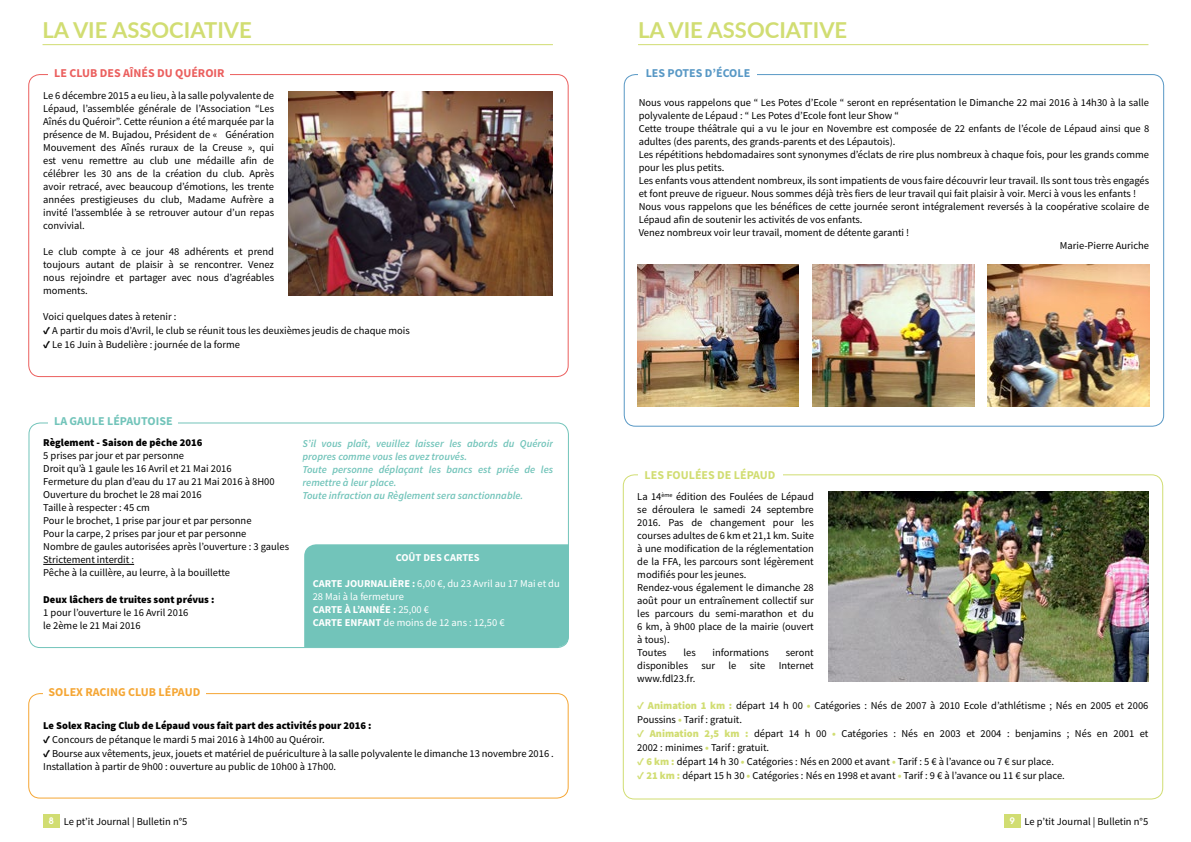
<style>
.page{position:relative;width:1191px;height:842px;background:#fff}
.page>*{position:absolute;margin:0;border:0;box-sizing:border-box;transform-origin:0 0}
.t1{font:700 22px "Lato";color:#d1dd72}
.t2{font:700 12px "Source Sans Pro";color:#eb5f5e}
.t3{font:700 12px "Source Sans Pro";color:#f5a634}
.t4{font:700 12px "Source Sans Pro";color:#d1dd72}
.t5{font:700 12px "Source Sans Pro";color:#72c4ba}
.t6{font:700 12px "Source Sans Pro";color:#5898c5}
.t7{font:10.5px/13px "Source Sans Pro";color:#000}
.t8{font:italic 600 10.5px/13px "Source Sans Pro";color:#72c4ba}
.t9{font:900 10.5px "Source Sans Pro";color:#000}
.t10{font:10.5px/13px "Source Sans Pro";color:#fff}
.t11{font:700 10.5px "Source Sans Pro";color:#fff}
.s1{font-weight:900}
.s2{font-weight:700}
.s3{font-family:"Te X Gyre Adventor";font-weight:700;font-size:9px;color:#fff}
.s4{font-weight:900;color:#d1dd72}
</style>
<div class="page">
<div style="left:43px;top:814px;width:17px;height:13px;background:#d1dd72"></div>
<hr style="left:43px;top:44px;width:510px;height:1px;background:#d1dd72">
<img style="left:288px;top:91px;width:265px;height:205px">
<div style="left:28px;top:693px;width:540px;height:105px;border:1px solid #f5a634;border-radius:11px"></div>
<div style="left:43px;top:687px;width:163px;height:26px;background:#fff"></div>
<hr style="left:43px;top:564px;width:91px;height:1px;background:#000">
<div style="left:304px;top:544px;width:265px;height:103px;background:#72c4ba"></div>
<div style="left:1004px;top:814px;width:16px;height:13px;background:#d1dd72"></div>
<hr style="left:638px;top:44px;width:510px;height:1px;background:#d1dd72">
<img style="left:637px;top:265px;width:162px;height:142px">
<img style="left:987px;top:265px;width:162px;height:142px">
<img style="left:812px;top:265px;width:162px;height:142px">
<img style="left:828px;top:491px;width:320px;height:190px">
<h1 class="t1" style="left:43px;top:14px;width:211px">LA VIE ASSOCIATIVE</h1>
<p class="t2" style="left:54px;top:65px;width:172px">LE CLUB DES AÎNÉS DU QUÉROIR</p>
<p class="t7" style="left:43px;top:89px;width:232px;text-align:justify">Le 6 décembre 2015 a eu lieu, à la salle polyvalente de Lépaud, l’assemblée générale de l’Association “Les Aînés du Quéroir”. Cette réunion a été marquée par la présence de M. Bujadou, Président de « Génération Mouvement des Aînés ruraux de la Creuse », qui est venu remettre au club une médaille afin de célébrer les 30 ans de la création du club. Après avoir retracé, avec beaucoup d’émotions, les trente années prestigieuses du club, Madame Aufrère a invité l’assemblée à se retrouver autour d’un repas convivial.</p>
<p class="t7" style="left:43px;top:245px;width:232px;text-align:justify">Le club compte à ce jour 48 adhérents et prend toujours autant de plaisir à se rencontrer. Venez nous rejoindre et partager avec nous d’agréables moments.</p>
<p class="t7" style="left:43px;top:310px;width:135px">Voici quelques dates à retenir :</p>
<p class="t7" style="left:43px;top:324px;width:368px"><span class="s1">✓</span> A partir du mois d’Avril, le club se réunit tous les deuxièmes jeudis de chaque mois</p>
<p class="t7" style="left:43px;top:338px;width:198px"><span class="s1">✓</span> Le 16 Juin à Budelière : journée de la forme</p>
<p class="t5" style="left:54px;top:413px;width:120px">LA GAULE LÉPAUTOISE</p>
<p class="t9" style="left:43px;top:436px;width:161px">Règlement - Saison de pêche 2016</p>
<p class="t7" style="left:43px;top:449px;width:247px">5 prises par jour et par personne<br>Droit qu’à 1 gaule les 16 Avril et 21 Mai 2016<br>Fermeture du plan d’eau du 17 au 21 Mai 2016 à 8H00<br>Ouverture du brochet le 28 mai 2016<br>Taille à respecter : 45 cm<br>Pour le brochet, 1 prise par jour et par personne<br>Pour la carpe, 2 prises par jour et par personne<br>Nombre de gaules autorisées après l’ouverture : 3 gaules Strictement interdit :<br>Pêche à la cuillère, au leurre, à la bouillette</p>
<p class="t9" style="left:43px;top:593px;width:173px">Deux lâchers de truites sont prévus :</p>
<p class="t7" style="left:43px;top:606px;width:147px">1 pour l’ouverture le 16 Avril 2016 le 2ème le 21 Mai 2016</p>
<p class="t8" style="left:302px;top:437px;width:252px">S’il vous plaît, veuillez laisser les abords du Quéroir propres comme vous les avez trouvés.<br>Toute personne déplaçant les bancs est priée de les remettre à leur place.<br>Toute infraction au Règlement sera sanctionnable.</p>
<p class="t11" style="left:396px;top:550px;width:85px">COÛT DES CARTES</p>
<p class="t10" style="left:313px;top:577px;width:248px"><span class="s2">CARTE JOURNALIÈRE :</span> 6,00 €, du 23 Avril au 17 Mai et du 28 Mai à la fermeture<br><span class="s2">CARTE À L’ANNÉE :</span> 25,00 €<br><span class="s2">CARTE ENFANT</span> de moins de 12 ans : 12,50 €</p>
<p class="t3" style="left:49px;top:684px;width:153px">SOLEX RACING CLUB LÉPAUD</p>
<p class="t9" style="left:43px;top:718px;width:330px">Le Solex Racing Club de Lépaud vous fait part des activités pour 2016 :</p>
<p class="t7" style="left:43px;top:733px;width:283px"><span class="s1">✓</span> Concours de pétanque le mardi 5 mai 2016 à 14h00 au Quéroir.</p>
<p class="t7" style="left:43px;top:747px;width:512px"><span class="s1">✓</span> Bourse aux vêtements, jeux, jouets et matériel de puériculture à la salle polyvalente le dimanche 13 novembre 2016 .<br>Installation à partir de 9h00 : ouverture au public de 10h00 à 17h00.</p>
<p class="t7" style="left:49px;top:815px;width:140px"><span class="s3">8</span> Le pt’it Journal | Bulletin n°5</p>
<h1 class="t1" style="left:638px;top:14px;width:211px">LA VIE ASSOCIATIVE</h1>
<p class="t6" style="left:645px;top:65px;width:106px">LES POTES D’ÉCOLE</p>
<p class="t7" style="left:639px;top:96px;width:512px">Nous vous rappelons que “ Les Potes d’Ecole “ seront en représentation le Dimanche 22 mai 2016 à 14h30 à la salle</p>
<p class="t7" style="left:639px;top:109px;width:262px">polyvalente de Lépaud : “ Les Potes d’Ecole font leur Show “</p>
<p class="t7" style="left:639px;top:122px;width:512px">Cette troupe théâtrale qui a vu le jour en Novembre est composée de 22 enfants de l’école de Lépaud ainsi que 8</p>
<p class="t7" style="left:639px;top:135px;width:258px">adultes (des parents, des grands-parents et des Lépautois).</p>
<p class="t7" style="left:639px;top:148px;width:512px">Les répétitions hebdomadaires sont synonymes d’éclats de rire plus nombreux à chaque fois, pour les grands comme</p>
<p class="t7" style="left:639px;top:161px;width:87px">pour les plus petits.</p>
<p class="t7" style="left:639px;top:174px;width:512px">Les enfants vous attendent nombreux, ils sont impatients de vous faire découvrir leur travail. Ils sont tous très engagés</p>
<p class="t7" style="left:639px;top:187px;width:499px">et font preuve de rigueur. Nous sommes déjà très fiers de leur travail qui fait plaisir à voir. Merci à vous les enfants !</p>
<p class="t7" style="left:639px;top:200px;width:512px">Nous vous rappelons que les bénéfices de cette journée seront intégralement reversés à la coopérative scolaire de</p>
<p class="t7" style="left:639px;top:213px;width:225px">Lépaud afin de soutenir les activités de vos enfants.</p>
<p class="t7" style="left:639px;top:226px;width:272px">Venez nombreux voir leur travail, moment de détente garanti !</p>
<p class="t7" style="left:1059px;top:239px;width:91px">Marie-Pierre Auriche</p>
<p class="t4" style="left:644px;top:467px;width:132px">LES FOULÉES DE LÉPAUD</p>
<p class="t7" style="left:637px;top:490px;width:178px">La 14<sup>ème</sup> édition des Foulées de Lépaud se déroulera le samedi 24 septembre<br>2016. Pas de changement pour les courses adultes de 6 km et 21,1 km. Suite à une modification de la réglementation de la FFA, les parcours sont légèrement modifiés pour les jeunes.<br>Rendez-vous également le dimanche 28 août pour un entraînement collectif sur les parcours du semi-marathon et du<br>6 km, à 9h00 place de la mairie (ouvert à tous).<br>Toutes</p>
<p class="t7" style="left:683px;top:646px;width:14px">les</p>
<p class="t7" style="left:712px;top:646px;width:58px">informations</p>
<p class="t7" style="left:785px;top:646px;width:30px">seront</p>
<p class="t7" style="left:637px;top:659px;width:52px">disponibles</p>
<p class="t7" style="left:701px;top:659px;width:15px">sur</p>
<p class="t7" style="left:728px;top:659px;width:9px">le</p>
<p class="t7" style="left:749px;top:659px;width:17px">site</p>
<p class="t7" style="left:778px;top:659px;width:37px">Internet</p>
<p class="t7" style="left:637px;top:672px;width:60px">www.fdl23.fr.</p>
<p class="t7" style="left:637px;top:699px;width:512px;line-height:14px"><span class="s4">✓ Animation 1 km :</span> départ 14 h 00 <span class="s4">•</span> Catégories : Nés de 2007 à 2010 Ecole d’athlétisme ; Nés en 2005 et 2006<br>Poussins <span class="s4">•</span> Tarif : gratuit.</p>
<p class="t7" style="left:637px;top:727px;width:513px;line-height:14px"><span class="s4">✓ Animation 2,5 km :</span> départ 14 h 00 <span class="s4">•</span> Catégories : Nés en 2003 et 2004 : benjamins ; Nés en 2001 et<br>2002 : minimes <span class="s4">•</span> Tarif : gratuit.</p>
<p class="t7" style="left:637px;top:755px;width:418px"><span class="s4">✓ 6 km :</span> départ 14 h 30 <span class="s4">•</span> Catégories : Nés en 2000 et avant <span class="s4">•</span> Tarif : 5 € à l’avance ou 7 € sur place.</p>
<p class="t7" style="left:637px;top:769px;width:429px"><span class="s4">✓ 21 km :</span> départ 15 h 30 <span class="s4">•</span> Catégories : Nés en 1998 et avant <span class="s4">•</span> Tarif : 9 € à l’avance ou 11 € sur place.</p>
<p class="t7" style="left:1009px;top:815px;width:140px"><span class="s3">9</span> Le p’tit Journal | Bulletin n°5</p>
</div>
